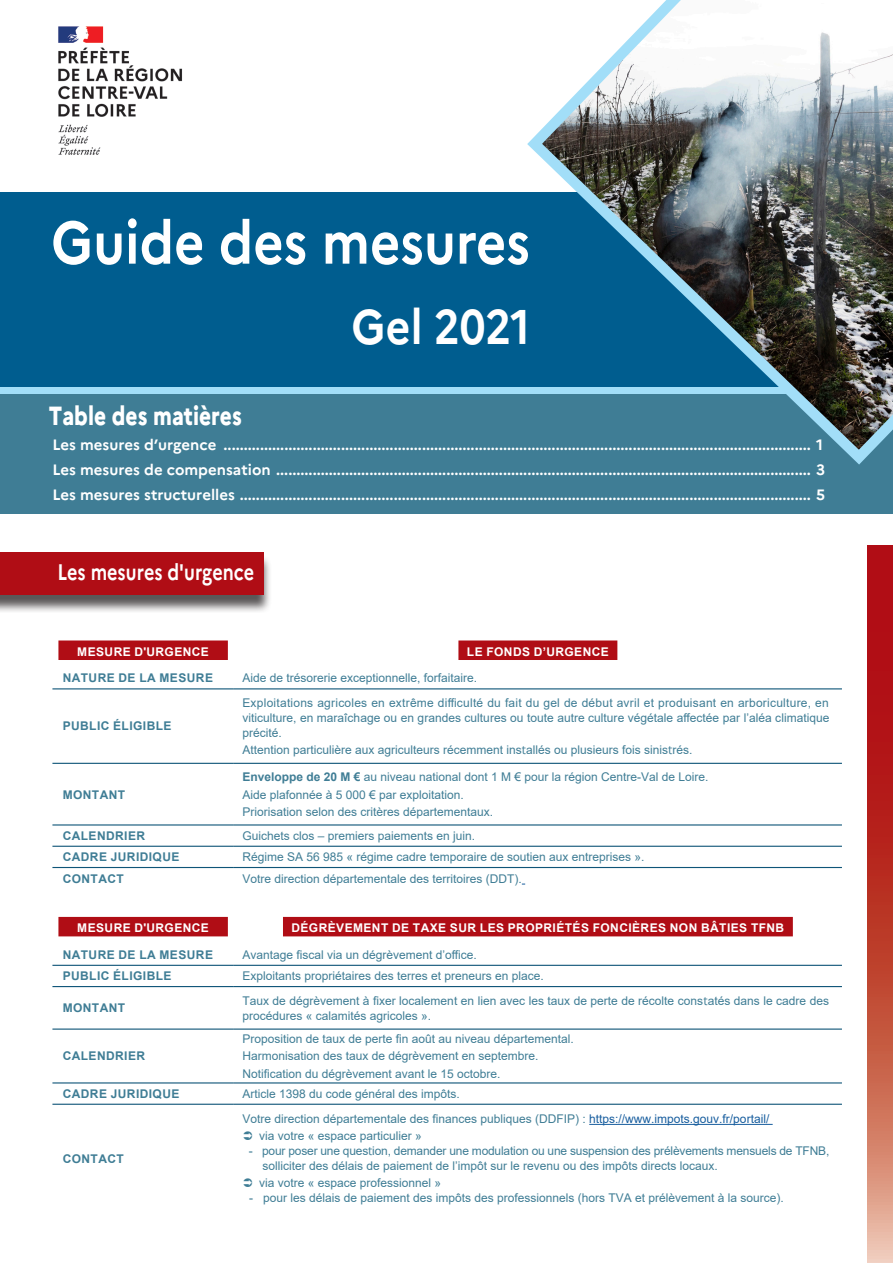
<style>
.page{position:relative;width:893px;height:1263px;background:#fff}
.page>*{position:absolute;margin:0;border:0;box-sizing:border-box;transform-origin:0 0}
.t1{font:700 59.7px "Marianne";color:#fff;scale:.88 1}
.t2{font:700 48.6px "Marianne";color:#fff;scale:.88 1}
.Texte{font:800 26.25px "Marianne";color:#fff;scale:.8 1}
.Texte-2{font:700 22.5px "Marianne";color:#fff;scale:.8 1}
.Texte-3{font:700 15px "Marianne";color:#fff}
.Texte-4{font:12px/15px "Arial";color:#3f7d95}
.Texte-5{font:700 12px "Arial";letter-spacing:.035em;color:#3f7d95}
.Texte-6{font:700 12px "Arial";letter-spacing:.035em;color:#fff}
.s1{font-family:"Open Sans"}
.s2{font-weight:700}
.s3{color:#175d9e}
</style>
<div class="page">
<div style="left:0;top:192px;width:893px;height:288px;background:#005d8f"></div>
<div style="left:0;top:394px;width:893px;height:120px;background:#3f7d95"></div>
<img style="left:58px;top:26px;width:125px;height:129px">
<div style="left:0;top:554px;width:272px;height:59px;background:#231f20;opacity:.75"></div>
<div style="left:0;top:552px;width:264px;height:43px;background:#b00d15"></div>
<svg style="left:867px;top:546px;width:26px;height:717px;background:#c04439"></svg>
<hr style="left:52px;top:965px;width:182px;height:1px;background:#0f5578">
<hr style="left:234px;top:965px;width:608px;height:1px;background:#0f5578">
<hr style="left:52px;top:986px;width:182px;height:1px;background:#0f5578">
<hr style="left:234px;top:986px;width:608px;height:1px;background:#0f5578">
<hr style="left:52px;top:1028px;width:182px;height:2px;background:#0f5578">
<hr style="left:234px;top:1028px;width:608px;height:2px;background:#0f5578">
<hr style="left:52px;top:1082px;width:182px;height:1px;background:#0f5578">
<hr style="left:234px;top:1082px;width:608px;height:1px;background:#0f5578">
<hr style="left:52px;top:1104px;width:182px;height:1px;background:#0f5578">
<hr style="left:234px;top:1104px;width:608px;height:1px;background:#0f5578">
<div style="left:58px;top:917px;width:170px;height:19px;background:#b00d15"></div>
<div style="left:283px;top:917px;width:510px;height:19px;background:#b00d15"></div>
<hr style="left:589px;top:1124px;width:184px;height:1px;background:#175d9e">
<hr style="left:52px;top:688px;width:182px;height:1px;background:#0f5578">
<hr style="left:234px;top:688px;width:608px;height:1px;background:#0f5578">
<hr style="left:52px;top:763px;width:182px;height:1px;background:#0f5578">
<hr style="left:234px;top:763px;width:608px;height:1px;background:#0f5578">
<hr style="left:52px;top:824px;width:182px;height:1px;background:#0f5578">
<hr style="left:234px;top:824px;width:608px;height:1px;background:#0f5578">
<hr style="left:52px;top:846px;width:182px;height:1px;background:#0f5578">
<hr style="left:234px;top:846px;width:608px;height:1px;background:#0f5578">
<hr style="left:52px;top:867px;width:182px;height:1px;background:#0f5578">
<hr style="left:234px;top:867px;width:608px;height:1px;background:#0f5578">
<div style="left:58px;top:640px;width:170px;height:20px;background:#b00d15"></div>
<div style="left:458px;top:640px;width:159px;height:20px;background:#b00d15"></div>
<div style="left:0;top:387px;width:893px;height:6px;background:#a2def8"></div>
<img style="left:520px;top:0;width:373px;height:465px">
<p class="t1" style="left:51px;top:206px;width:546px">Guide des mesures</p>
<p class="t2" style="left:352px;top:297px;width:204px">Gel 2021</p>
<p class="Texte" style="left:49px;top:400px;width:243px">Table des matières</p>
<p class="Texte-3" style="left:52px;top:435px;width:772px">Les mesures d’urgence ................................................................................................................................................. 1</p>
<p class="Texte-3" style="left:52px;top:460px;width:774px">Les mesures de compensation .................................................................................................................................... 3</p>
<p class="Texte-3" style="left:52px;top:486px;width:774px">Les mesures structurelles ............................................................................................................................................. 5</p>
<p class="Texte-2" style="left:57px;top:558px;width:247px">Les mesures d'urgence</p>
<p class="Texte-6" style="left:77px;top:643px;width:133px">MESURE D'URGENCE</p>
<p class="Texte-6" style="left:467px;top:643px;width:143px">LE FONDS D’URGENCE</p>
<p class="Texte-5" style="left:63px;top:670px;width:152px">NATURE DE LA MESURE</p>
<p class="Texte-4" style="left:242px;top:670px;width:236px">Aide de trésorerie exceptionnelle, forfaitaire.</p>
<p class="Texte-5" style="left:63px;top:718px;width:110px">PUBLIC ÉLIGIBLE</p>
<p class="Texte-4" style="left:242px;top:695px;width:589px;text-align:justify">Exploitations agricoles en extrême difficulté du fait du gel de début avril et produisant en arboriculture, en viticulture, en maraîchage ou en grandes cultures ou toute autre culture végétale affectée par l’aléa climatique précité.</p>
<p class="Texte-4" style="left:242px;top:742px;width:452px">Attention particulière aux agriculteurs récemment ins<span class="s1">t</span>allés ou plusieurs fois sinis<span class="s1">t</span>rés.</p>
<p class="Texte-5" style="left:63px;top:786px;width:64px">MONTANT</p>
<p class="Texte-4" style="left:242px;top:770px;width:468px"><span class="s2">Enveloppe de 20 M €</span> au niveau national dont 1 M € pour la région Centre-Val de Loire.</p>
<p class="Texte-4" style="left:242px;top:787px;width:223px">Aide plafonnée à 5 000 € par exploitation.</p>
<p class="Texte-4" style="left:242px;top:804px;width:252px">Priorisation selon des critères départementaux.</p>
<p class="Texte-5" style="left:63px;top:827px;width:84px">CALENDRIER</p>
<p class="Texte-4" style="left:242px;top:828px;width:234px">Guichets clos – premiers paiements en juin.</p>
<p class="Texte-5" style="left:63px;top:848px;width:118px">CADRE JURIDIQUE</p>
<p class="Texte-4" style="left:242px;top:849px;width:404px">Régime SA 56 985 « régime cadre temporaire de soutien aux entreprises ».</p>
<p class="Texte-5" style="left:63px;top:870px;width:63px">CONTACT</p>
<p class="Texte-4" style="left:242px;top:871px;width:281px">Votre direction départementale des territoires (DDT).</p>
<p class="Texte-6" style="left:77px;top:919px;width:133px">MESURE D'URGENCE</p>
<p class="Texte-6" style="left:291px;top:919px;width:494px">DÉGRÈVEMENT DE TAXE SUR LES PROPRIÉTÉS FONCIÈRES NON BÂTIES TFNB</p>
<p class="Texte-5" style="left:63px;top:946px;width:152px">NATURE DE LA MESURE</p>
<p class="Texte-4" style="left:242px;top:947px;width:236px">Avantage fiscal via un dégrèvement d’office.</p>
<p class="Texte-5" style="left:63px;top:968px;width:110px">PUBLIC ÉLIGIBLE</p>
<p class="Texte-4" style="left:242px;top:968px;width:303px">Exploitants propriétaires des terres et preneurs en place.</p>
<p class="Texte-5" style="left:63px;top:999px;width:64px">MONTANT</p>
<p class="Texte-4" style="left:242px;top:993px;width:588px">Taux de dégrèvement à fixer localement en lien avec les taux de perte de récolte cons<span class="s1">t</span>atés dans le cadre des procédures « calamités agricoles ».</p>
<p class="Texte-5" style="left:63px;top:1048px;width:84px">CALENDRIER</p>
<p class="Texte-4" style="left:242px;top:1031px;width:333px">Proposition de taux de perte fin août au niveau départemental.</p>
<p class="Texte-4" style="left:242px;top:1048px;width:298px">Harmonisation des taux de dégrèvement en septembre.</p>
<p class="Texte-4" style="left:242px;top:1066px;width:260px">Notification du dégrèvement avant le 15 octobre.</p>
<p class="Texte-5" style="left:63px;top:1085px;width:118px">CADRE JURIDIQUE</p>
<p class="Texte-4" style="left:242px;top:1086px;width:219px">Article 1398 du code général des impôts.</p>
<p class="Texte-5" style="left:63px;top:1150px;width:63px">CONTACT</p>
<p class="Texte-4" style="left:242px;top:1111px;width:528px">Votre direction départementale des finances publiques (DDFIP) : <span class="s3">https://www.impots.gouv.fr/portail/</span></p>
<p class="Texte-4" style="left:259px;top:1128px;width:164px">via votre « espace particulier »</p>
<p class="Texte-4" style="left:262px;top:1143px;width:568px;text-indent:-14px">- pour poser une ques<span class="s1">t</span>ion, demander une modulation ou une suspension des prélèvements mensuels de TFNB, solliciter des délais de paiement de l’impôt sur le revenu ou des impôts directs locaux.</p>
<p class="Texte-4" style="left:259px;top:1175px;width:184px">via votre « espace professionnel »</p>
<p class="Texte-4" style="left:249px;top:1190px;width:536px">- pour les délais de paiement des impôts des professionnels (hors TVA et prélèvement à la source).</p>
</div>
